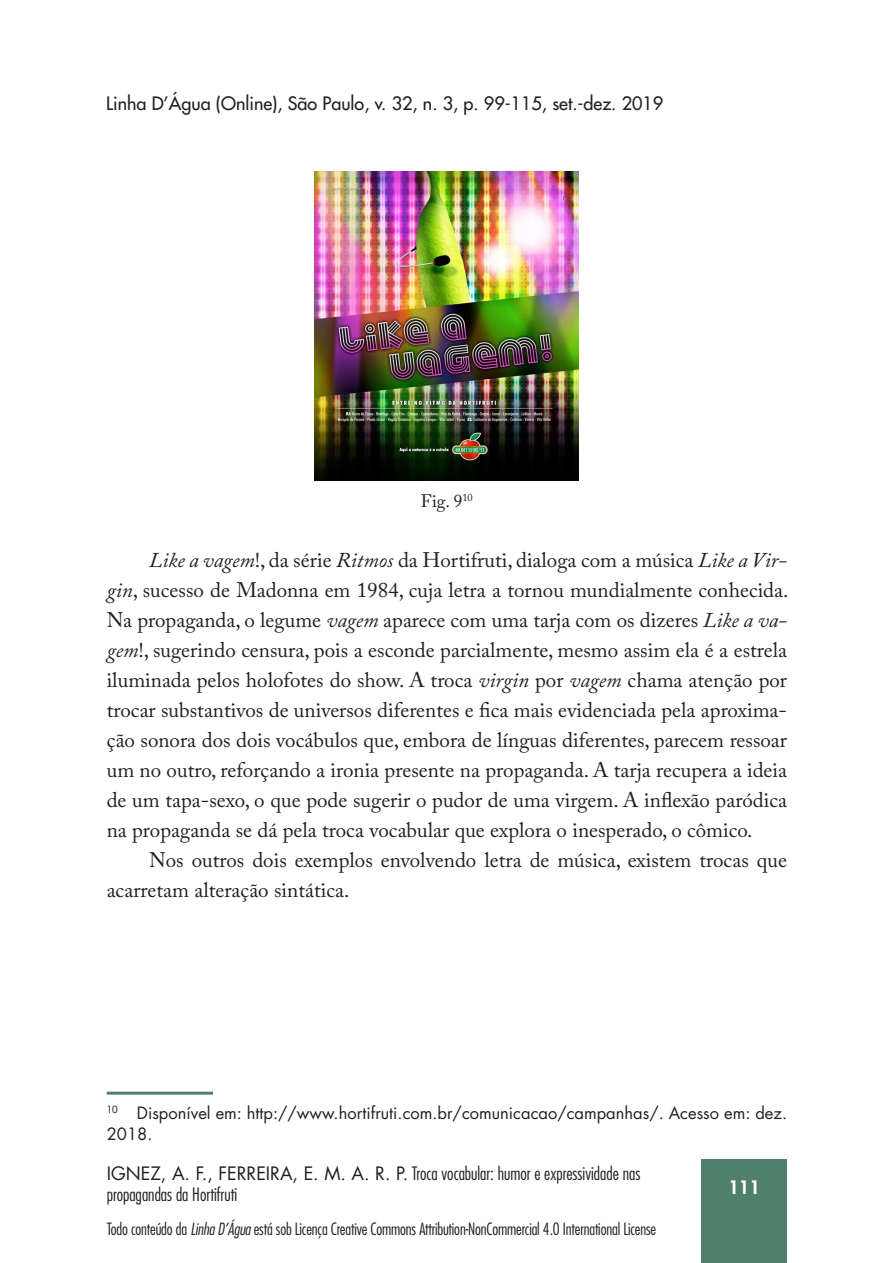
<style>
.page{position:relative;width:893px;height:1263px;background:#fff}
.page>*{position:absolute;margin:0;border:0;box-sizing:border-box;transform-origin:0 0}
._1__texto_corrido{font:21px/30px "Adobe Caslon Pro";color:#231f20;text-align:justify}
.t1{font:300 condensed 18px/21.6px "Futura LT";color:#231f20}
.t2{font:18px "Futura LT";color:#231f20}
._3__legenda{font:18px "Adobe Caslon Pro";color:#231f20}
.t3{font:800 18px "Futura LT";color:#fff}
.t4{font:300 condensed 16.5px "Futura LT";letter-spacing:-.01em;color:#231f20}
._5__Nota_de_rodapé{font:16.5px/21px "Futura LT";color:#231f20}
.s1{font-style:italic}
.s2{font-weight:400;font-stretch:normal}
</style>
<div class="page">
<div style="left:702px;top:1159px;width:85px;height:104px;background:#507f6d"></div>
<img style="left:315px;top:172px;width:264px;height:308px">
<hr style="left:107px;top:1092px;width:106px;height:3px;background:#507f6d">
<p class="t2" style="left:106px;top:91px;width:558px">Linha D’Água (Online), São Paulo, v. 32, n. 3, p. 99-115, set.-dez. 2019</p>
<p class="_3__legenda" style="left:421px;top:491px;width:53px">Fig. 9<sup>10</sup></p>
<p class="_1__texto_corrido" style="left:107px;top:545px;width:683px;text-indent:43px"><span class="s1">Like a vagem</span>!, da série <span class="s1">Ritmos</span> da Hortifruti, dialoga com a música <span class="s1">Like a Vir&shy;gin</span>, sucesso de Madonna em 1984, cuja letra a tornou mundialmente conhecida.<br>Na propaganda, o legume <span class="s1">vagem</span> aparece com uma tarja com os dizeres <span class="s1">Like a va&shy;gem</span>!, sugerindo censura, pois a esconde parcialmente, mesmo assim ela é a estrela iluminada pelos holofotes do show. A troca <span class="s1">virgin</span> por <span class="s1">vagem</span> chama atenção por trocar substantivos de universos diferentes e fica mais evidenciada pela aproxima&shy;ção sonora dos dois vocábulos que, embora de línguas diferentes, parecem ressoar um no outro, reforçando a ironia presente na propaganda. A tarja recupera a ideia de um tapa-sexo, o que pode sugerir o pudor de uma virgem. A inflexão paródica na propaganda se dá pela troca vocabular que explora o inesperado, o cômico.</p>
<p class="_1__texto_corrido" style="left:107px;top:845px;width:682px;text-indent:43px">Nos outros dois exemplos envolvendo letra de música, existem trocas que acarretam alteração sintática.</p>
<p class="_5__Nota_de_rodapé" style="left:107px;top:1102px;width:682px"><sup>10</sup> Disponível em: http://www.hortifruti.com.br/comunicacao/campanhas/. Acesso em: dez.<br>2018.</p>
<p class="t1" style="left:107px;top:1162px;width:535px"><span class="s2">IGNEZ, A. F., FERREIRA, E. M. A. R. P.</span> Troca vocabular: humor e expressividade nas propagandas da Hortifruti</p>
<p class="t4" style="left:107px;top:1218px;width:551px">Todo conteúdo da <span class="s1">Linha D’Água</span> está sob Licença Creative Commons Attribution-NonCommercial 4.0 International License</p>
<p class="t3" style="left:728px;top:1175px;width:33px">111</p>
</div>
